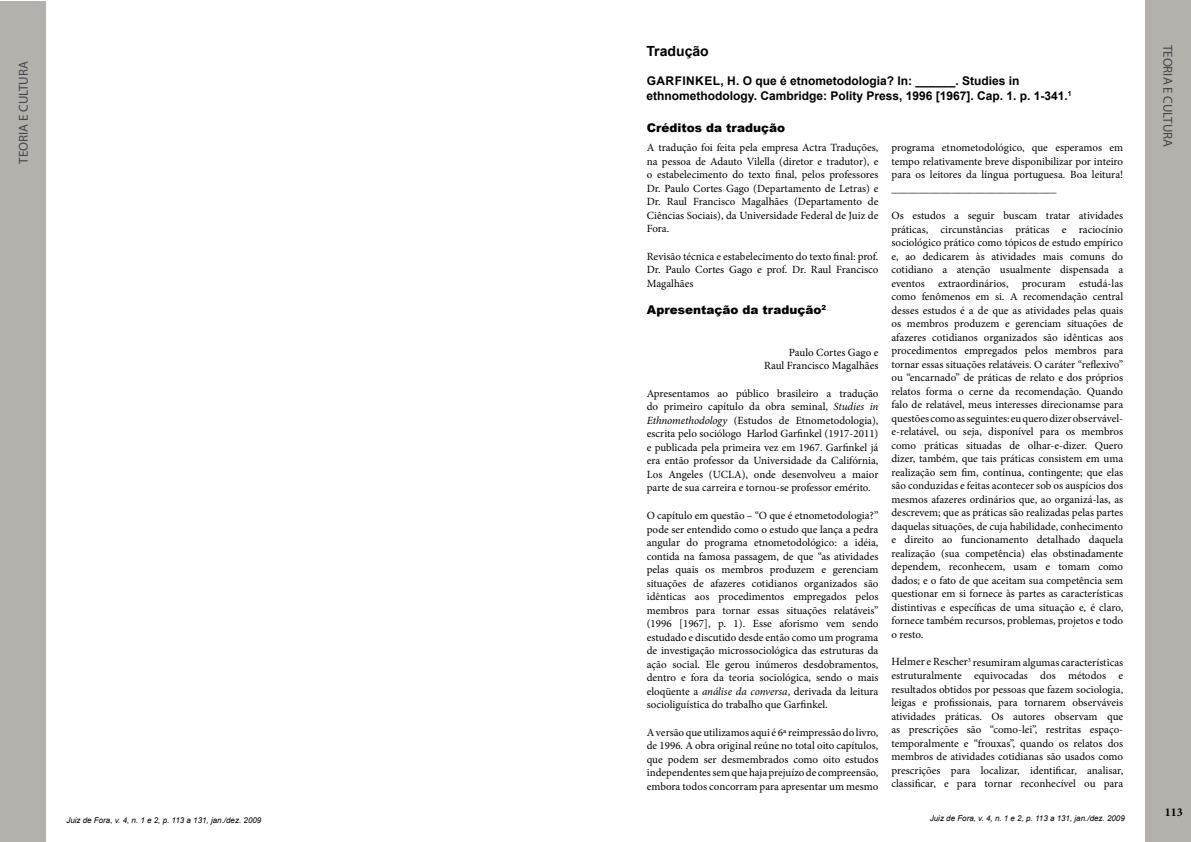
<style>
.page{position:relative;width:1191px;height:842px;background:#fff}
.page>*{position:absolute;margin:0;border:0;box-sizing:border-box;transform-origin:0 0}
.t1{font:700 14px "Arial";color:#000}
.t2{font:13px "Myriad Pro";color:#464547}
.t3{font:700 12px/15px "Arial";color:#000}
.t4{font:900 12px "Arial";color:#000}
.t5{font:700 12px "Minion Pro";color:#000}
.t6{font:11px/13.5px "Minion Pro";color:#000;text-align:justify}
.t7{font:italic 8px "Arial";color:#000}
.s1{font-style:italic}
</style>
<div class="page">
<div style="left:0;top:0;width:46px;height:842px;background:#b4b1ad"></div>
<div style="left:1145px;top:0;width:46px;height:842px;background:#b4b1ad"></div>
<p class="t2" style="left:16px;top:164px;width:104px;rotate:-90deg">TEORIA E CULTURA</p>
<p class="t1" style="left:646px;top:41px;width:64px">Tradução</p>
<p class="t3" style="left:646px;top:73px;width:427px">GARFINKEL, H. O que é etnometodologia? In: ______. Studies in ethnomethodology. Cambridge: Polity Press, 1996 [1967]. Cap. 1. p. 1-341.<sup>1</sup></p>
<p class="t4" style="left:647px;top:119px;width:140px">Créditos da tradução</p>
<p class="t6" style="left:647px;top:141px;width:233px">A tradução foi feita pela empresa Actra Traduções, na pessoa de Adauto Vilella (diretor e tradutor), e o estabelecimento do texto final, pelos professores Dr. Paulo Cortes Gago (Departamento de Letras) e Dr. Raul Francisco Magalhães (Departamento de Ciências Sociais), da Universidade Federal de Juiz de Fora.</p>
<p class="t6" style="left:647px;top:250px;width:233px">Revisão técnica e estabelecimento do texto final: prof.<br>Dr. Paulo Cortes Gago e prof. Dr. Raul Francisco Magalhães</p>
<p class="t4" style="left:647px;top:301px;width:181px">Apresentação da tradução<sup>2</sup></p>
<p class="t6" style="left:764px;top:345px;width:116px;text-align:right">Paulo Cortes Gago e<br>Raul Francisco Magalhães</p>
<p class="t6" style="left:647px;top:387px;width:233px">Apresentamos ao público brasileiro a tradução do primeiro capítulo da obra seminal, <span class="s1">Studies in Ethnomethodology</span> (Estudos de Etnometodologia), escrita pelo sociólogo Harlod Garfinkel (1917-2011) e publicada pela primeira vez em 1967. Garfinkel já era então professor da Universidade da Califórnia, Los Angeles (UCLA), onde desenvolveu a maior parte de sua carreira e tornou-se professor emérito.</p>
<p class="t6" style="left:647px;top:509px;width:233px">O capítulo em questão – “O que é etnometodologia?” pode ser entendido como o estudo que lança a pedra angular do programa etnometodológico: a idéia, contida na famosa passagem, de que “as atividades pelas quais os membros produzem e gerenciam situações de afazeres cotidianos organizados são idênticas aos procedimentos empregados pelos membros para tornar essas situações relatáveis” (1996 [1967], p. 1). Esse aforismo vem sendo estudado e discutido desde então como um programa de investigação microssociológica das estruturas da ação social. Ele gerou inúmeros desdobramentos, dentro e fora da teoria sociológica, sendo o mais eloqüente a <span class="s1">análise da conversa</span>, derivada da leitura socioliguística do trabalho que Garfinkel.</p>
<p class="t6" style="left:647px;top:725px;width:233px">A versão que utilizamos aqui é 6ª reimpressão do livro, de 1996. A obra original reúne no total oito capítulos, que podem ser desmembrados como oito estudos independentes sem que haja prejuízo de compreensão, embora todos concorram para apresentar um mesmo</p>
<p class="t6" style="left:891px;top:141px;width:233px">programa etnometodológico, que esperamos em tempo relativamente breve disponibilizar por inteiro para os leitores da língua portuguesa. Boa leitura! ______________________________</p>
<p class="t6" style="left:891px;top:209px;width:233px">Os estudos a seguir buscam tratar atividades práticas, circunstâncias práticas e raciocínio sociológico prático como tópicos de estudo empírico e, ao dedicarem às atividades mais comuns do cotidiano a atenção usualmente dispensada a eventos extraordinários, procuram estudá-las como fenômenos em si. A recomendação central desses estudos é a de que as atividades pelas quais os membros produzem e gerenciam situações de afazeres cotidianos organizados são idênticas aos procedimentos empregados pelos membros para tornar essas situações relatáveis. O caráter “reflexivo” ou “encarnado” de práticas de relato e dos próprios relatos forma o cerne da recomendação. Quando falo de relatável, meus interesses direcionamse para questões como as seguintes: eu quero dizer observável&shy;e-relatável, ou seja, disponível para os membros como práticas situadas de olhar-e-dizer. Quero dizer, também, que tais práticas consistem em uma realização sem fim, contínua, contingente; que elas são conduzidas e feitas acontecer sob os auspícios dos mesmos afazeres ordinários que, ao organizá-las, as descrevem; que as práticas são realizadas pelas partes daquelas situações, de cuja habilidade, conhecimento e direito ao funcionamento detalhado daquela realização (sua competência) elas obstinadamente dependem, reconhecem, usam e tomam como dados; e o fato de que aceitam sua competência sem questionar em si fornece às partes as características distintivas e específicas de uma situação e, é claro, fornece também recursos, problemas, projetos e todo o resto.</p>
<p class="t6" style="left:891px;top:655px;width:233px">Helmer e Rescher<sup>3</sup> resumiram algumas características estruturalmente equivocadas dos métodos e resultados obtidos por pessoas que fazem sociologia, leigas e profissionais, para tornarem observáveis atividades práticas. Os autores observam que as prescrições são “como-lei”, restritas espaço&shy;temporalmente e “frouxas”, quando os relatos dos membros de atividades cotidianas são usados como prescrições para localizar, identificar, analisar, classificar, e para tornar reconhecível ou para</p>
<p class="t7" style="left:66px;top:814px;width:196px">Juiz de Fora, v. 4, n. 1 e 2, p. 113 a 131, jan./dez. 2009</p>
<p class="t7" style="left:929px;top:813px;width:196px">Juiz de Fora, v. 4, n. 1 e 2, p. 113 a 131, jan./dez. 2009</p>
<p class="t2" style="left:1175px;top:45px;width:104px;rotate:90deg">TEORIA E CULTURA</p>
<p class="t5" style="left:1164px;top:804px;width:19px">113</p>
</div>
